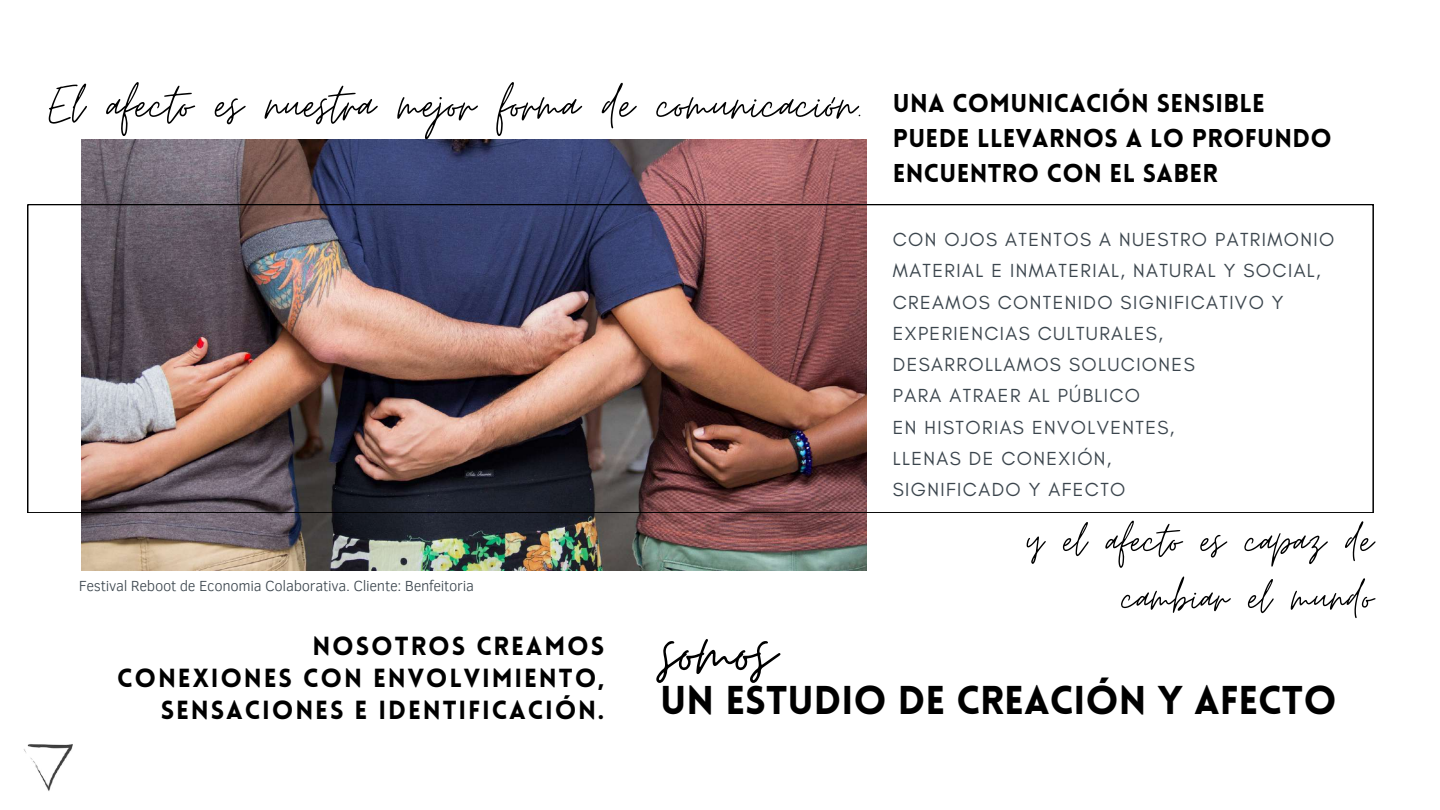
<style>
.page{position:relative;width:1440px;height:810px;background:#fff}
.page>*{position:absolute;margin:0;border:0;box-sizing:border-box;transform-origin:0 0}
.t1{font:98.7px "Moon Time";letter-spacing:-.02em;color:#000}
.t2{font:61.1px "Moon Time";color:#000}
.t3{font:53.4px/57px "Moon Time";color:#000;text-align:right}
.t4{font:900 39.3px "Lovelo";color:#000}
.t5{font:900 25.6px/32.1px "Lovelo";letter-spacing:.075em;color:#000;text-align:right}
.t6{font:900 25.2px/35px "Lovelo";letter-spacing:.015em;color:#000}
.t7{font:19.3px/31.3px "Glacial Indifference";letter-spacing:.075em;color:#3b454d}
.t8{font:300 15px "Clear Sans";letter-spacing:-.02em;color:#3b454d}
</style>
<div class="page">
<img style="left:81px;top:139px;width:786px;height:432px">
<img style="left:28px;top:205px;width:1345px;height:308px">
<img style="left:23px;top:744px;width:50px;height:47px">
<h2 class="t2" style="left:49px;top:67px;width:815px">El afecto es nuestra mejor forma de comunicación.</h2>
<p class="t8" style="left:79px;top:575px;width:397px">Festival Reboot de Economia Colaborativa. Cliente: Benfeitoria</p>
<h3 class="t6" style="left:893px;top:89px;width:441px">UNA COMUNICACIÓN SENSIBLE<br>PUEDE LLEVARNOS A LO PROFUNDO<br>ENCUENTRO CON EL SABER</h3>
<p class="t7" style="left:893px;top:224px;width:443px">CON OJOS ATENTOS A NUESTRO PATRIMONIO<br>MATERIAL E INMATERIAL, NATURAL Y SOCIAL,<br>CREAMOS CONTENIDO SIGNIFICATIVO Y<br>EXPERIENCIAS CULTURALES,<br>DESARROLLAMOS SOLUCIONES<br>PARA ATRAER AL PÚBLICO<br>EN HISTORIAS ENVOLVENTES,<br>LLENAS DE CONEXIÓN,<br>SIGNIFICADO Y AFECTO</p>
<h3 class="t3" style="left:1026px;top:513px;width:349px">y el afecto es capaz de cambiar el mundo</h3>
<h3 class="t5" style="left:117px;top:633px;width:489px">NOSOTROS CREAMOS<br>CONEXIONES CON ENVOLVIMIENTO,<br>SENSACIONES E IDENTIFICACIÓN.</h3>
<h1 class="t1" style="left:660px;top:591px;width:117px">somos</h1>
<h3 class="t4" style="left:660px;top:684px;width:678px">UN ESTUDIO DE CREACIÓN Y AFECTO</h3>
</div>
